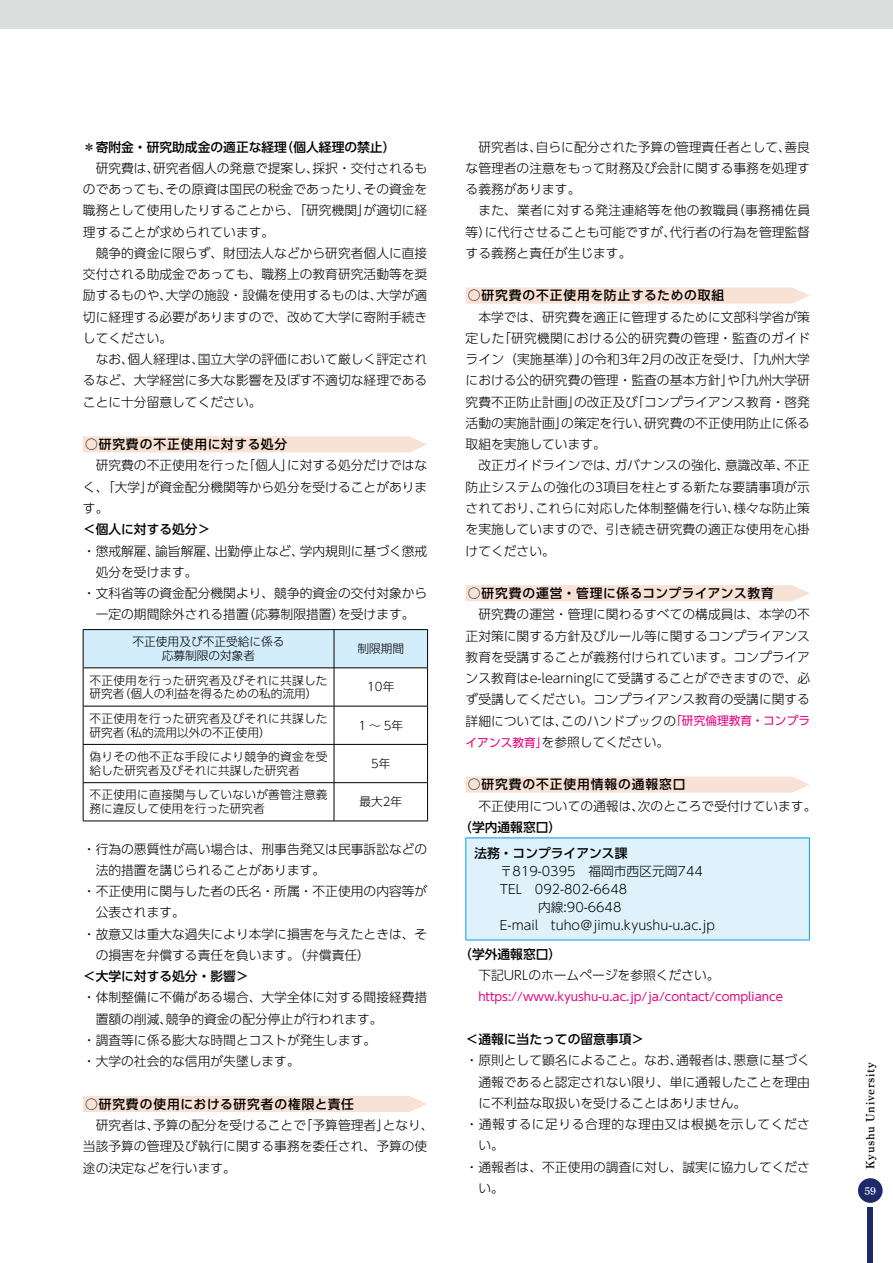
<style>
.page{position:relative;width:893px;height:1263px;background:#fff}
.page>*{position:absolute;margin:0;border:0;box-sizing:border-box;transform-origin:0 0}
.本文1_段落頭1字下げ{font:300 12.75px/21.3px "UD Shin Go Pr 6 N";color:#000;text-align:justify}
.本文2_字下げなし_箇条書き{font:300 12.75px/21.3px "UD Shin Go Pr 6 N";color:#000}
.本文2_字下げなし{font:300 12.75px "UD Shin Go Pr 6";color:#000}
.小見出し_前1行アキ_赤{font:500 12.75px "UD Shin Go Pr 6 N";letter-spacing:.07em;color:#000}
.本文2_字下げなし-2{font:500 12.75px "UD Shin Go Pr 6 N";color:#000}
.本文2_字下げなし_前1行アキ{font:500 12.75px "UD Shin Go Pr 6 N";color:#000}
.本文2_字下げなし_箇条書き-2{font:300 12.75px/21.3px "UD Shin Go Pr 6 N";letter-spacing:.04em;color:#000}
.小見出し_前1行アキ_赤-2{font:500 12.75px "UD Shin Go Pr 6 N";letter-spacing:.045em;color:#000}
.簡易の表{font:300 11.7px/13.8px "UD Shin Go Pr 6 N";letter-spacing:.02em;color:#000}
.本文1_段落頭1字下げ-2{font:11.7px "UD Shin Go Pr 6 N";color:#e4007f}
.簡易の表-2{font:300 11.7px "UD Shin Go Pr 6 N";color:#000}
.t1{font:11.7px "Shuei Min Pr 6 B";letter-spacing:.06em;color:#000}
.t2{font:10.65px "Shuei Min Pr 6 B";color:#fff}
.s1{font-weight:400;font-size:11.7px;color:#e4007f}
</style>
<div class="page">
<div style="left:858px;top:1178px;width:25px;height:25px;background:#1f296a;border-radius:50%"></div>
<div style="left:867px;top:1208px;width:6px;height:55px;background:#1f296a"></div>
<div style="left:0;top:0;width:893px;height:29px;background:#dcdddd"></div>
<svg style="left:83px;top:436px;width:344px;height:16px;background:#f8e3d7"></svg>
<div style="left:83px;top:1096px;width:344px;height:16px;background:#f8e2d6"></div>
<div style="left:84px;top:630px;width:343px;height:38px;background:#d3edfb"></div>
<hr style="left:334px;top:630px;width:1px;height:38px;background:#000">
<hr style="left:427px;top:630px;width:1px;height:38px;background:#000">
<hr style="left:334px;top:668px;width:1px;height:38px;background:#000">
<hr style="left:427px;top:668px;width:1px;height:38px;background:#000">
<hr style="left:334px;top:706px;width:1px;height:38px;background:#000">
<hr style="left:427px;top:706px;width:1px;height:38px;background:#000">
<hr style="left:334px;top:745px;width:1px;height:37px;background:#000">
<hr style="left:427px;top:745px;width:1px;height:37px;background:#000">
<hr style="left:334px;top:783px;width:1px;height:38px;background:#000">
<hr style="left:427px;top:783px;width:1px;height:38px;background:#000">
<hr style="left:83px;top:629px;width:251px;height:1px;background:#000">
<hr style="left:83px;top:630px;width:1px;height:38px;background:#000">
<hr style="left:334px;top:629px;width:94px;height:1px;background:#000">
<hr style="left:83px;top:668px;width:251px;height:1px;background:#000">
<hr style="left:83px;top:668px;width:1px;height:38px;background:#000">
<hr style="left:334px;top:668px;width:94px;height:1px;background:#000">
<hr style="left:83px;top:706px;width:251px;height:1px;background:#000">
<hr style="left:83px;top:706px;width:1px;height:38px;background:#000">
<hr style="left:334px;top:706px;width:94px;height:1px;background:#000">
<hr style="left:83px;top:744px;width:251px;height:1px;background:#000">
<hr style="left:83px;top:745px;width:1px;height:37px;background:#000">
<hr style="left:334px;top:744px;width:94px;height:1px;background:#000">
<hr style="left:83px;top:782px;width:251px;height:1px;background:#000">
<hr style="left:83px;top:783px;width:1px;height:38px;background:#000">
<hr style="left:334px;top:782px;width:94px;height:1px;background:#000">
<hr style="left:83px;top:821px;width:251px;height:1px;background:#000">
<hr style="left:334px;top:821px;width:94px;height:1px;background:#000">
<svg style="left:466px;top:287px;width:344px;height:17px;background:#f8e4d9"></svg>
<div style="left:466px;top:585px;width:344px;height:16px;background:#f8e2d6"></div>
<svg style="left:466px;top:776px;width:344px;height:17px;background:#f8e4d8"></svg>
<div style="left:466px;top:838px;width:343px;height:102px;background:#dff2fc"></div>
<hr style="left:466px;top:838px;width:344px;height:1px;background:#00a0e9">
<hr style="left:466px;top:838px;width:1px;height:102px;background:#00a0e9">
<hr style="left:809px;top:838px;width:1px;height:102px;background:#00a0e9">
<hr style="left:466px;top:940px;width:344px;height:1px;background:#00a0e9">
<p class="本文2_字下げなし_前1行アキ" style="left:83px;top:136px;width:314px">＊寄附金・研究助成金の適正な経理（個人経理の禁止）</p>
<p class="本文1_段落頭1字下げ" style="left:83px;top:157px;width:346px;text-indent:13px">研究費は、研究者個人の発意で提案し、採択・交付されるものであっても、その原資は国民の税金であったり、その資金を職務として使用したりすることから、「研究機関」が適切に経理することが求められています。</p>
<p class="本文1_段落頭1字下げ" style="left:83px;top:242px;width:346px;text-indent:13px">競争的資金に限らず、財団法人などから研究者個人に直接交付される助成金であっても、職務上の教育研究活動等を奨励するものや、大学の施設・設備を使用するものは、大学が適切に経理する必要がありますので、改めて大学に寄附手続きしてください。</p>
<p class="本文1_段落頭1字下げ" style="left:83px;top:348px;width:346px;text-indent:13px">なお、個人経理は、国立大学の評価において厳しく評定されるなど、大学経営に多大な影響を及ぼす不適切な経理であることに十分留意してください。</p>
<p class="小見出し_前1行アキ_赤" style="left:85px;top:434px;width:204px">○研究費の不正使用に対する処分</p>
<p class="本文1_段落頭1字下げ" style="left:83px;top:454px;width:346px;text-indent:13px">研究費の不正使用を行った「個人」に対する処分だけではなく、「大学」が資金配分機関等から処分を受けることがあります。</p>
<p class="本文2_字下げなし-2" style="left:83px;top:519px;width:129px">＜個人に対する処分＞</p>
<p class="本文2_字下げなし_箇条書き" style="left:96px;top:540px;width:333px;text-indent:-13px">・懲戒解雇、諭旨解雇、出勤停止など、学内規則に基づく懲戒処分を受けます。</p>
<p class="本文2_字下げなし_箇条書き" style="left:83px;top:582px;width:346px;text-align:center">・文科省等の資金配分機関より、競争的資金の交付対象から一定の期間除外される措置（応募制限措置）を受けます。</p>
<p class="簡易の表-2" style="left:133px;top:632px;width:154px">不正使用及び不正受給に係る</p>
<p class="簡易の表-2" style="left:162px;top:646px;width:95px">応募制限の対象者</p>
<p class="簡易の表-2" style="left:357px;top:639px;width:48px">制限期間</p>
<p class="簡易の表" style="left:90px;top:673px;width:240px">不正使用を行った研究者及びそれに共謀した研究者（個人の利益を得るための私的流用）</p>
<p class="簡易の表-2" style="left:367px;top:677px;width:29px">10年</p>
<p class="簡易の表" style="left:90px;top:711px;width:240px">不正使用を行った研究者及びそれに共謀した研究者（私的流用以外の不正使用）</p>
<p class="簡易の表-2" style="left:358px;top:716px;width:46px">1～5年</p>
<p class="簡易の表" style="left:90px;top:749px;width:240px">偽りその他不正な手段により競争的資金を受給した研究者及びそれに共謀した研究者</p>
<p class="簡易の表-2" style="left:371px;top:754px;width:21px">5年</p>
<p class="簡易の表" style="left:90px;top:787px;width:240px">不正使用に直接関与していないが善管注意義務に違反して使用を行った研究者</p>
<p class="簡易の表-2" style="left:359px;top:792px;width:44px">最大2年</p>
<p class="本文2_字下げなし_箇条書き" style="left:96px;top:838px;width:333px;text-indent:-13px">・行為の悪質性が高い場合は、刑事告発又は民事訴訟などの法的措置を講じられることがあります。</p>
<p class="本文2_字下げなし_箇条書き" style="left:96px;top:880px;width:333px;text-indent:-13px">・不正使用に関与した者の氏名・所属・不正使用の内容等が公表されます。</p>
<p class="本文2_字下げなし_箇条書き" style="left:96px;top:923px;width:333px;text-indent:-13px">・故意又は重大な過失により本学に損害を与えたときは、その損害を弁償する責任を負います。（弁償責任）</p>
<p class="本文2_字下げなし-2" style="left:83px;top:966px;width:167px">＜大学に対する処分・影響＞</p>
<p class="本文2_字下げなし_箇条書き" style="left:96px;top:986px;width:333px;text-indent:-13px">・体制整備に不備がある場合、大学全体に対する間接経費措置額の削減、競争的資金の配分停止が行われます。</p>
<p class="本文2_字下げなし_箇条書き" style="left:83px;top:1029px;width:295px">・調査等に係る膨大な時間とコストが発生します。</p>
<p class="本文2_字下げなし_箇条書き" style="left:83px;top:1050px;width:218px">・大学の社会的な信用が失墜します。</p>
<p class="小見出し_前1行アキ_赤" style="left:85px;top:1093px;width:271px">○研究費の使用における研究者の権限と責任</p>
<p class="本文1_段落頭1字下げ" style="left:83px;top:1114px;width:352px;text-align:left;text-indent:13px">研究者は、予算の配分を受けることで「予算管理者」となり、当該予算の管理及び執行に関する事務を委任され、予算の使途の決定などを行います。</p>
<p class="本文1_段落頭1字下げ" style="left:466px;top:136px;width:346px;text-indent:13px">研究者は、自らに配分された予算の管理責任者として、善良な管理者の注意をもって財務及び会計に関する事務を処理する義務があります。</p>
<p class="本文1_段落頭1字下げ" style="left:466px;top:199px;width:346px;text-indent:13px">また、業者に対する発注連絡等を他の教職員（事務補佐員等）に代行させることも可能ですが、代行者の行為を管理監督する義務と責任が生じます。</p>
<p class="小見出し_前1行アキ_赤" style="left:468px;top:285px;width:258px">○研究費の不正使用を防止するための取組</p>
<p class="本文1_段落頭1字下げ" style="left:466px;top:306px;width:346px;text-indent:13px">本学では、研究費を適正に管理するために文部科学省が策定した「研究機関における公的研究費の管理・監査のガイドライン（実施基準）」の令和3年2月の改正を受け、「九州大学における公的研究費の管理・監査の基本方針」や「九州大学研究費不正防止計画」の改正及び「コンプライアンス教育・啓発活動の実施計画」の策定を行い、研究費の不正使用防止に係る取組を実施しています。</p>
<p class="本文1_段落頭1字下げ" style="left:466px;top:454px;width:346px;text-indent:13px">改正ガイドラインでは、ガバナンスの強化、意識改革、不正防止システムの強化の3項目を柱とする新たな要請事項が示されており、これらに対応した体制整備を行い、様々な防止策を実施していますので、引き続き研究費の適正な使用を心掛けてください。</p>
<p class="小見出し_前1行アキ_赤-2" style="left:468px;top:583px;width:308px">○研究費の運営・管理に係るコンプライアンス教育</p>
<p class="本文1_段落頭1字下げ" style="left:466px;top:603px;width:346px;text-indent:13px">研究費の運営・管理に関わるすべての構成員は、本学の不正対策に関する方針及びルール等に関するコンプライアンス教育を受講することが義務付けられています。コンプライアンス教育はe-learningにて受講することができますので、必ず受講してください。コンプライアンス教育の受講に関する詳細については、このハンドブックの<span class="s1">「研究倫理教育・コンプライアンス教育」</span>を参照してください。</p>
<p class="小見出し_前1行アキ_赤" style="left:468px;top:774px;width:219px">○研究費の不正使用情報の通報窓口</p>
<p class="本文1_段落頭1字下げ" style="left:478px;top:795px;width:340px">不正使用についての通報は、次のところで受付けています。</p>
<p class="本文2_字下げなし-2" style="left:459px;top:817px;width:104px">（学内通報窓口）</p>
<p class="本文2_字下げなし-2" style="left:474px;top:842px;width:155px">法務・コンプライアンス課</p>
<p class="本文2_字下げなし" style="left:500px;top:860px;width:205px">〒819-0395　福岡市西区元岡744</p>
<p class="本文2_字下げなし" style="left:500px;top:879px;width:129px">TEL　092-802-6648</p>
<p class="本文2_字下げなし" style="left:500px;top:897px;width:123px">　　　内線:90-6648</p>
<p class="本文2_字下げなし" style="left:500px;top:915px;width:216px">E-mail　tuho＠jimu.kyushu-u.ac.jp</p>
<p class="本文2_字下げなし-2" style="left:459px;top:944px;width:104px">（学外通報窓口）</p>
<p class="本文1_段落頭1字下げ" style="left:478px;top:964px;width:243px">下記URLのホームページを参照ください。</p>
<p class="本文1_段落頭1字下げ-2" style="left:478px;top:987px;width:306px">https://www.kyushu-u.ac.jp/ja/contact/compliance</p>
<p class="本文2_字下げなし_前1行アキ" style="left:466px;top:1029px;width:180px">＜通報に当たっての留意事項＞</p>
<p class="本文2_字下げなし_箇条書き" style="left:478px;top:1049px;width:333px;text-align:justify;text-indent:-13px">・原則として顕名によること。なお、通報者は、悪意に基づく通報であると認定されない限り、単に通報したことを理由に不利益な取扱いを受けることはありません。</p>
<p class="本文2_字下げなし_箇条書き-2" style="left:478px;top:1113px;width:333px;text-indent:-13px">・通報するに足りる合理的な理由又は根拠を示してください。</p>
<p class="本文2_字下げなし_箇条書き" style="left:478px;top:1156px;width:333px;text-indent:-13px">・通報者は、不正使用の調査に対し、誠実に協力してください。</p>
<p class="t1" style="left:864px;top:1169px;width:108px;rotate:-90deg">Kyushu University</p>
<p class="t2" style="left:864px;top:1185px;width:13px">59</p>
</div>
